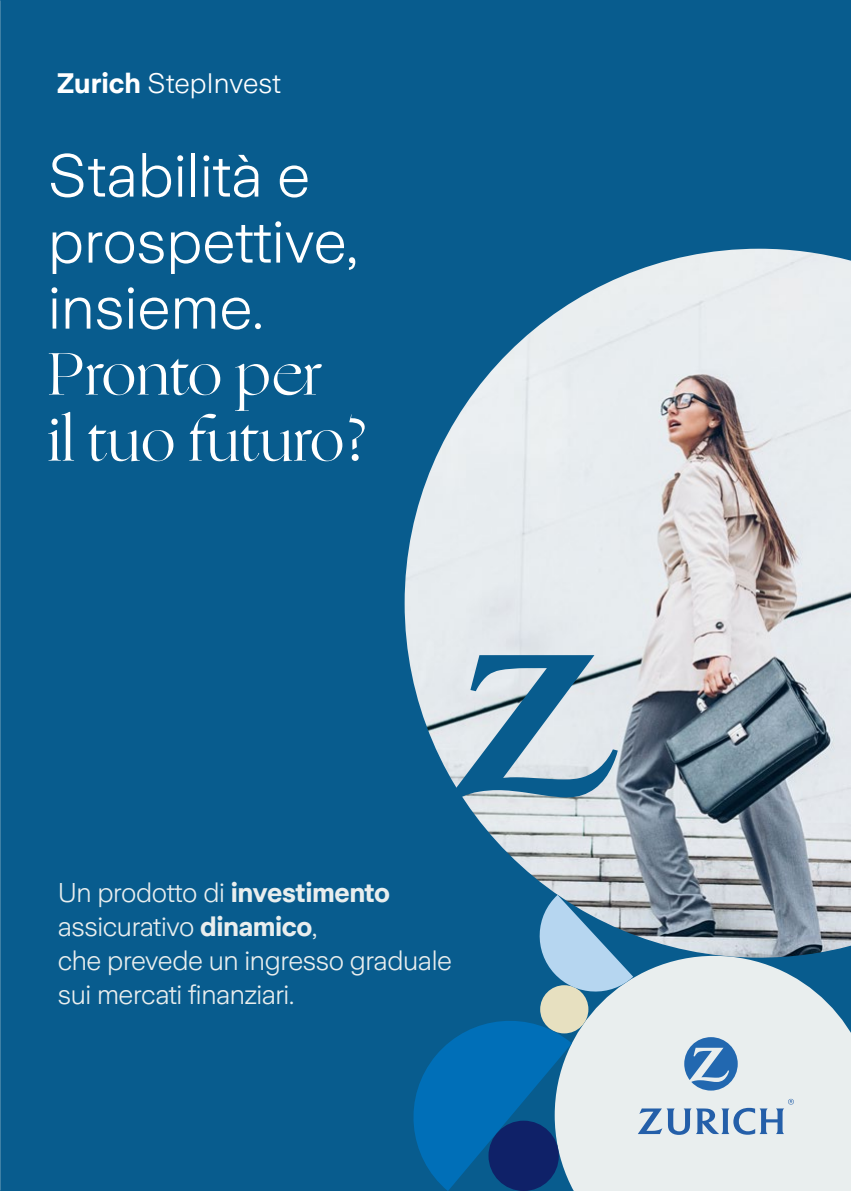
<style>
.page{position:relative;width:851px;height:1191px;background:#fff}
.page>*{position:absolute;margin:0;border:0;box-sizing:border-box;transform-origin:0 0}
.t1{font:300 60px/66px "Zurich Sans";color:#fff}
.t2{font:60px/66px "Ogg";color:#fff}
.t3{font:300 28px "Zurich Sans";color:#fff}
.t4{font:300 27px/34px "Zurich Sans";letter-spacing:-.015em;color:#e9eeee}
.s1{font-weight:700}
</style>
<div class="page">
<div style="left:0;top:0;width:850px;height:1191px;background:#085c8e"></div>
<svg style="left:572px;top:957px;width:278px;height:234px;background:#d9e4e7"></svg>
<div style="left:540px;top:985px;width:48px;height:48px;background:#e7e0c0;border-radius:50%"></div>
<svg style="left:684px;top:1037px;width:53px;height:53px;background:#6d9bc7"></svg>
<svg style="left:637px;top:1098px;width:156px;height:36px;background:#b3c7db"></svg>
<svg style="left:413px;top:1009px;width:159px;height:182px"></svg>
<svg style="left:543px;top:957px;width:90px;height:40px"></svg>
<img style="left:404px;top:249px;width:446px;height:708px">
<svg style="left:455px;top:655px;width:162px;height:142px"></svg>
<p class="t3" style="left:57px;top:68px;width:226px"><span class="s1">Zurich</span> StepInvest</p>
<h1 class="t1" style="left:48px;top:144px;width:311px">Stabilità e prospettive, insieme.</h1>
<h1 class="t2" style="left:48px;top:341px;width:322px">Pronto per<br>il tuo futuro?</h1>
<p class="t4" style="left:58px;top:875px;width:396px">Un prodotto di <span class="s1">investimento </span>assicurativo <span class="s1">dinamico</span>,<br>che prevede un ingresso graduale sui mercati finanziari.</p>
</div>
